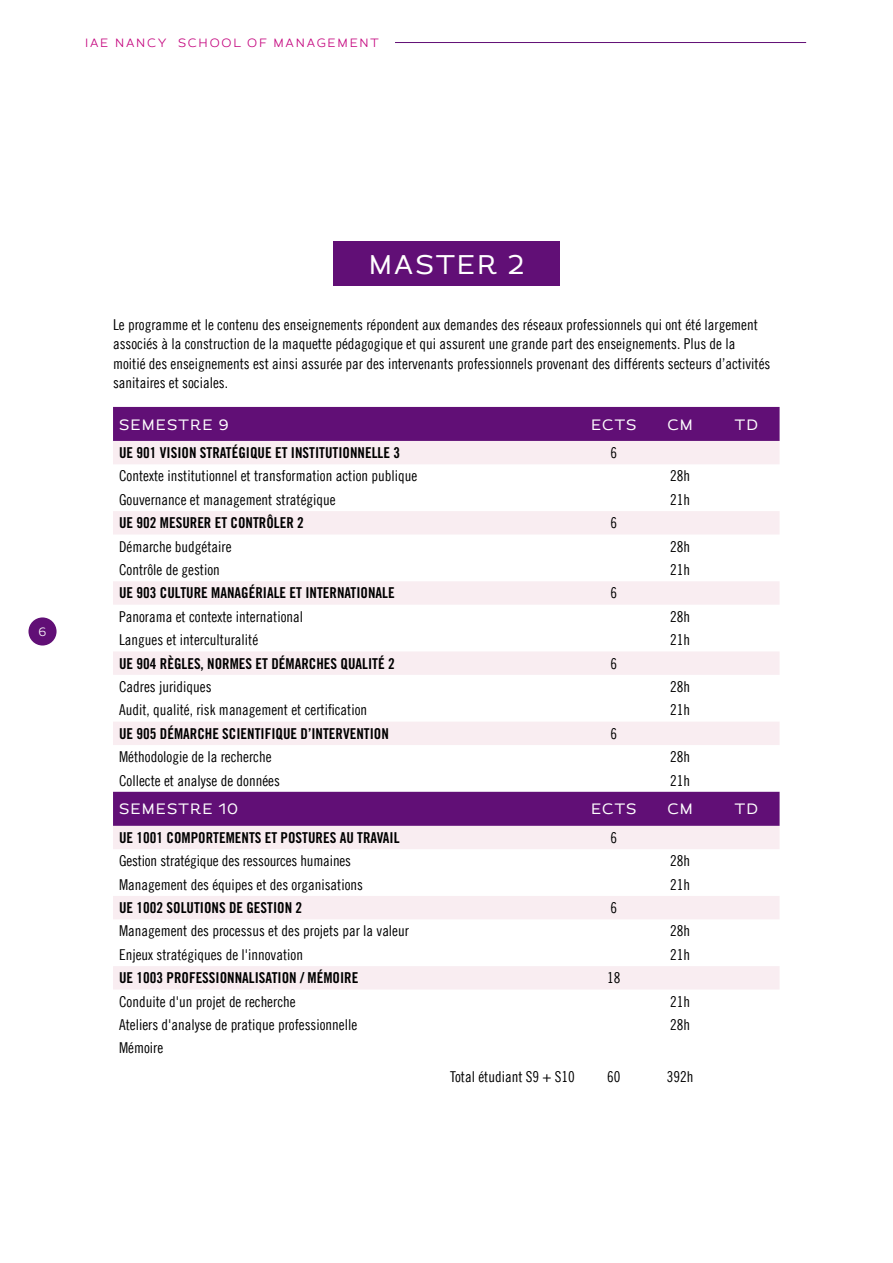
<style>
.page{position:relative;width:893px;height:1263px;background:#fff}
.page>*{position:absolute;margin:0;border:0;box-sizing:border-box;transform-origin:0 0}
.t1{font:27px "Magallanes";letter-spacing:.08em;color:#fff}
.t2{font:15px/19.5px "Trade Gothic LT Cond Eighteen";color:#000}
.t3{font:15px "Trade Gothic LT Std Bd Cn 20";color:#000}
.t4{font:15px "Magallanes";letter-spacing:.08em;color:#fff}
.t5{font:300 12px "Magallanes";letter-spacing:.15em;color:#c3007c}
.t6{font:300 12px "Magallanes";color:#fff}
</style>
<div class="page">
<div style="left:28px;top:617px;width:29px;height:28px;background:#610f76;border-radius:50%"></div>
<hr style="left:395px;top:42px;width:411px;height:1px;background:#610f76">
<div style="left:113px;top:407px;width:667px;height:34px;background:#610f76"></div>
<svg style="left:113px;top:441px;width:667px;height:548px"></svg>
<div style="left:113px;top:792px;width:667px;height:34px;background:#610f76"></div>
<div style="left:333px;top:242px;width:227px;height:44px;background:#610f76"></div>
<p class="t5" style="left:85px;top:35px;width:295px">IAE NANCY SCHOOL OF MANAGEMENT</p>
<p class="t6" style="left:39px;top:624px;width:9px">6</p>
<h1 class="t1" style="left:369px;top:248px;width:157px">MASTER 2</h1>
<p class="t2" style="left:113px;top:314px;width:659px">Le programme et le contenu des enseignements répondent aux demandes des réseaux professionnels qui ont été largement associés à la construction de la maquette pédagogique et qui assurent une grande part des enseignements. Plus de la moitié des enseignements est ainsi assurée par des intervenants professionnels provenant des différents secteurs d’activités sanitaires et sociales.</p>
<p class="t4" style="left:119px;top:415px;width:111px">SEMESTRE 9</p>
<p class="t4" style="left:591px;top:415px;width:47px">ECTS</p>
<p class="t4" style="left:667px;top:415px;width:27px">CM</p>
<p class="t4" style="left:735px;top:415px;width:25px">TD</p>
<p class="t3" style="left:119px;top:444px;width:283px">UE 901 VISION STRATÉGIQUE ET INSTITUTIONNELLE 3</p>
<p class="t2" style="left:611px;top:443px;width:8px">6</p>
<p class="t2" style="left:119px;top:466px;width:300px">Contexte institutionnel et transformation action publique</p>
<p class="t2" style="left:670px;top:466px;width:21px">28h</p>
<p class="t2" style="left:119px;top:490px;width:218px">Gouvernance et management stratégique</p>
<p class="t2" style="left:670px;top:490px;width:21px">21h</p>
<p class="t3" style="left:119px;top:514px;width:186px">UE 902 MESURER ET CONTRÔLER 2</p>
<p class="t2" style="left:611px;top:513px;width:8px">6</p>
<p class="t2" style="left:119px;top:536px;width:114px">Démarche budgétaire</p>
<p class="t2" style="left:670px;top:536px;width:21px">28h</p>
<p class="t2" style="left:119px;top:560px;width:102px">Contrôle de gestion</p>
<p class="t2" style="left:670px;top:560px;width:21px">21h</p>
<p class="t3" style="left:119px;top:584px;width:277px">UE 903 CULTURE MANAGÉRIALE ET INTERNATIONALE</p>
<p class="t2" style="left:611px;top:583px;width:8px">6</p>
<p class="t2" style="left:119px;top:606px;width:186px">Panorama et contexte international</p>
<p class="t2" style="left:670px;top:606px;width:21px">28h</p>
<p class="t2" style="left:119px;top:630px;width:141px">Langues et interculturalité</p>
<p class="t2" style="left:670px;top:630px;width:21px">21h</p>
<p class="t3" style="left:119px;top:654px;width:277px">UE 904 RÈGLES, NORMES ET DÉMARCHES QUALITÉ 2</p>
<p class="t2" style="left:611px;top:653px;width:8px">6</p>
<p class="t2" style="left:119px;top:677px;width:94px">Cadres juridiques</p>
<p class="t2" style="left:670px;top:677px;width:21px">28h</p>
<p class="t2" style="left:119px;top:700px;width:250px">Audit, qualité, risk management et certification</p>
<p class="t2" style="left:670px;top:700px;width:21px">21h</p>
<p class="t3" style="left:119px;top:724px;width:271px">UE 905 DÉMARCHE SCIENTIFIQUE D’INTERVENTION</p>
<p class="t2" style="left:611px;top:723px;width:8px">6</p>
<p class="t2" style="left:119px;top:747px;width:154px">Méthodologie de la recherche</p>
<p class="t2" style="left:670px;top:747px;width:21px">28h</p>
<p class="t2" style="left:119px;top:770px;width:162px">Collecte et analyse de données</p>
<p class="t2" style="left:670px;top:770px;width:21px">21h</p>
<p class="t4" style="left:119px;top:800px;width:121px">SEMESTRE 10</p>
<p class="t4" style="left:591px;top:800px;width:47px">ECTS</p>
<p class="t4" style="left:667px;top:800px;width:27px">CM</p>
<p class="t4" style="left:735px;top:800px;width:25px">TD</p>
<p class="t3" style="left:119px;top:828px;width:282px">UE 1001 COMPORTEMENTS ET POSTURES AU TRAVAIL</p>
<p class="t2" style="left:611px;top:828px;width:8px">6</p>
<p class="t2" style="left:119px;top:851px;width:233px">Gestion stratégique des ressources humaines</p>
<p class="t2" style="left:670px;top:851px;width:21px">28h</p>
<p class="t2" style="left:119px;top:874px;width:246px">Management des équipes et des organisations</p>
<p class="t2" style="left:670px;top:874px;width:21px">21h</p>
<p class="t3" style="left:119px;top:898px;width:185px">UE 1002 SOLUTIONS DE GESTION 2</p>
<p class="t2" style="left:611px;top:898px;width:8px">6</p>
<p class="t2" style="left:119px;top:921px;width:291px">Management des processus et des projets par la valeur</p>
<p class="t2" style="left:670px;top:921px;width:21px">28h</p>
<p class="t2" style="left:119px;top:944px;width:186px">Enjeux stratégiques de l'innovation</p>
<p class="t2" style="left:670px;top:944px;width:21px">21h</p>
<p class="t3" style="left:119px;top:969px;width:241px">UE 1003 PROFESSIONNALISATION / MÉMOIRE</p>
<p class="t2" style="left:607px;top:968px;width:15px">18</p>
<p class="t2" style="left:119px;top:991px;width:178px">Conduite d'un projet de recherche</p>
<p class="t2" style="left:670px;top:991px;width:21px">21h</p>
<p class="t2" style="left:119px;top:1015px;width:240px">Ateliers d'analyse de pratique professionnelle</p>
<p class="t2" style="left:670px;top:1015px;width:21px">28h</p>
<p class="t2" style="left:119px;top:1038px;width:46px">Mémoire</p>
<p class="t2" style="left:450px;top:1067px;width:126px">Total étudiant S9 + S10</p>
<p class="t2" style="left:607px;top:1067px;width:15px">60</p>
<p class="t2" style="left:667px;top:1067px;width:28px">392h</p>
</div>
